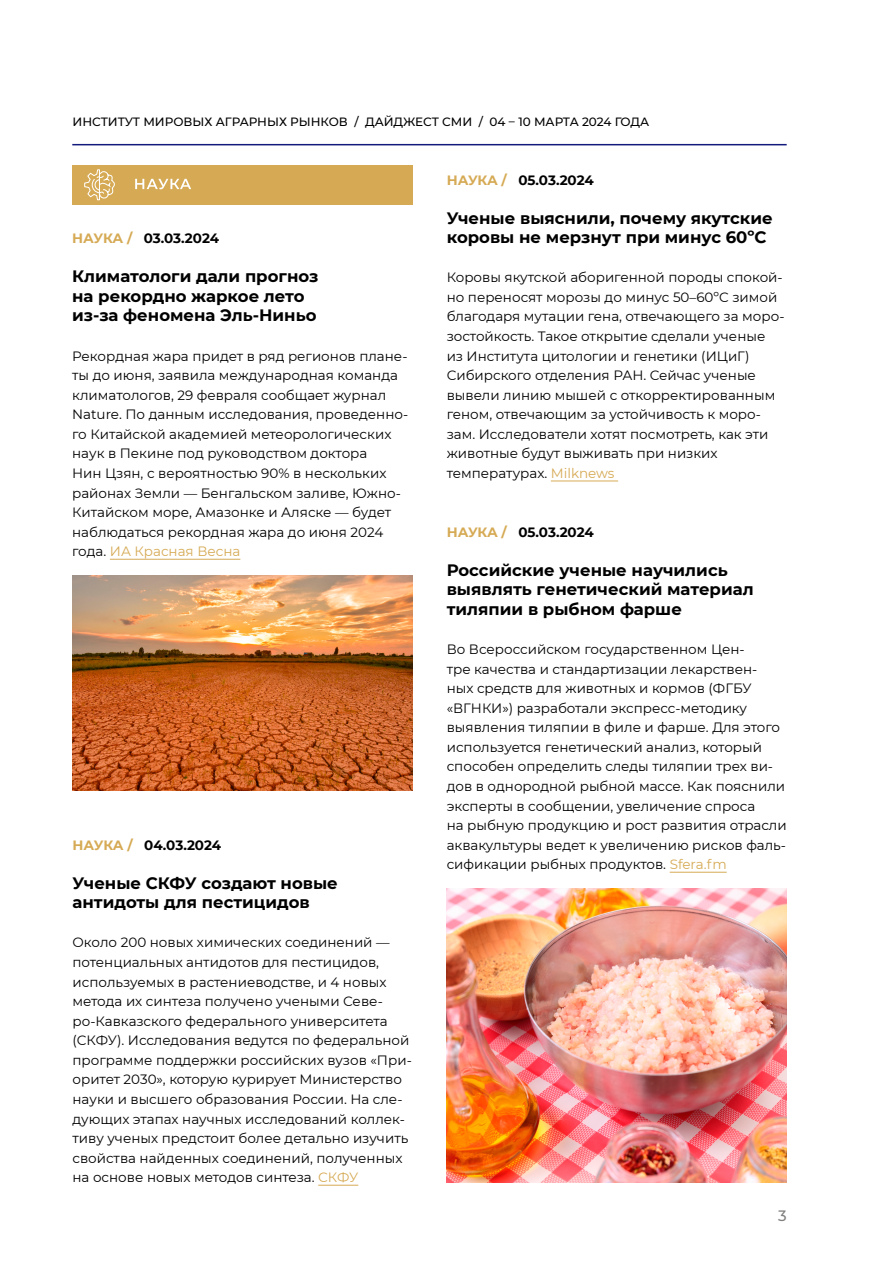
<style>
.page{position:relative;width:893px;height:1263px;background:#fff}
.page>*{position:absolute;margin:0;border:0;box-sizing:border-box;transform-origin:0 0}
.Заголовок_новости{font:700 16.5px/19.5px "Montserrat";color:#000}
.t1{font:500 15px "Montserrat";color:#817f7e}
.основной_текст{font:13.5px/19.5px "Montserrat";color:#000}
.даты_и_разделы{font:700 13.5px "Montserrat";letter-spacing:-.01em;color:#000}
.Дайджест_росс_сми{font:500 12px "Montserrat";color:#000}
.s1{color:#d6aa55}
</style>
<div class="page">
<hr style="left:72px;top:144px;width:715px;height:1px;background:#131a7d">
<hr style="left:318px;top:1185px;width:40px;height:1px;background:#d6aa55">
<img style="left:72px;top:576px;width:341px;height:215px">
<img style="left:446px;top:889px;width:341px;height:293px">
<hr style="left:110px;top:559px;width:130px;height:1px;background:#d6aa55">
<hr style="left:551px;top:481px;width:67px;height:1px;background:#d6aa55">
<hr style="left:670px;top:872px;width:57px;height:1px;background:#d6aa55">
<div style="left:72px;top:165px;width:340px;height:40px;background:#d6aa55"></div>
<svg style="left:135px;top:179px;width:56px;height:10px"></svg>
<svg style="left:84px;top:169px;width:31px;height:32px"></svg>
<p class="Дайджест_росс_сми" style="left:72px;top:113px;width:578px">ИНСТИТУТ МИРОВЫХ АГРАРНЫХ РЫНКОВ / ДАЙДЖЕСТ СМИ / 04 – 10 МАРТА 2024 ГОДА</p>
<p class="даты_и_разделы" style="left:72px;top:229px;width:148px"><span class="s1">НАУКА /</span> 03.03.2024</p>
<p class="Заголовок_новости" style="left:72px;top:266px;width:248px">Климатологи дали прогноз на рекордно жаркое лето из-за феномена Эль-Ниньо</p>
<p class="основной_текст" style="left:72px;top:346px;width:338px">Рекордная жара придет в ряд регионов плане&shy;ты до июня, заявила международная команда климатологов, 29 февраля сообщает журнал Nature. По данным исследования, проведенно&shy;го Китайской академией метеорологических наук в Пекине под руководством доктора<br>Нин Цзян, с вероятностью 90% в нескольких районах Земли — Бенгальском заливе, Южно-Китайском море, Амазонке и Аляске — будет наблюдаться рекордная жара до июня 2024 года. <span class="s1">ИА Красная Весна</span></p>
<p class="даты_и_разделы" style="left:72px;top:835px;width:150px"><span class="s1">НАУКА /</span> 04.03.2024</p>
<p class="Заголовок_новости" style="left:72px;top:872px;width:267px">Ученые СКФУ создают новые антидоты для пестицидов</p>
<p class="основной_текст" style="left:72px;top:932px;width:341px">Около 200 новых химических соединений — потенциальных антидотов для пестицидов, используемых в растениеводстве, и 4 новых метода их синтеза получено учеными Севе&shy;ро-Кавказского федерального университета (СКФУ). Исследования ведутся по федеральной программе поддержки российских вузов «При&shy;оритет 2030», которую курирует Министерство науки и высшего образования России. На сле&shy;дующих этапах научных исследований коллек&shy;тиву ученых предстоит более детально изучить свойства найденных соединений, полученных на основе новых методов синтеза. <span class="s1">СКФУ</span></p>
<p class="даты_и_разделы" style="left:447px;top:170px;width:149px"><span class="s1">НАУКА /</span> 05.03.2024</p>
<p class="Заголовок_новости" style="left:447px;top:207px;width:328px">Ученые выяснили, почему якутские коровы не мерзнут при минус 60ºC</p>
<p class="основной_текст" style="left:447px;top:267px;width:339px">Коровы якутской аборигенной породы спокой&shy;но переносят морозы до минус 50–60ºC зимой благодаря мутации гена, отвечающего за моро&shy;зостойкость. Такое открытие сделали ученые из Института цитологии и генетики (ИЦиГ)<br>Сибирского отделения РАН. Сейчас ученые вывели линию мышей с откорректированным геном, отвечающим за устойчивость к моро&shy;зам. Исследователи хотят посмотреть, как эти животные будут выживать при низких температурах. <span class="s1">Milknews</span></p>
<p class="даты_и_разделы" style="left:447px;top:522px;width:149px"><span class="s1">НАУКА /</span> 05.03.2024</p>
<p class="Заголовок_новости" style="left:447px;top:559px;width:309px">Российские ученые научились выявлять генетический материал тиляпии в рыбном фарше</p>
<p class="основной_текст" style="left:447px;top:639px;width:341px">Во Всероссийском государственном Цен-<br>тре качества и стандартизации лекарствен&shy;ных средств для животных и кормов (ФГБУ «ВГНКИ») разработали экспресс-методику выявления тиляпии в филе и фарше. Для этого используется генетический анализ, который способен определить следы тиляпии трех ви&shy;дов в однородной рыбной массе. Как пояснили эксперты в сообщении, увеличение спроса<br>на рыбную продукцию и рост развития отрасли аквакультуры ведет к увеличению рисков фаль&shy;сификации рыбных продуктов. <span class="s1">Sfera.fm</span></p>
<p class="t1" style="left:778px;top:1205px;width:10px">3</p>
</div>
